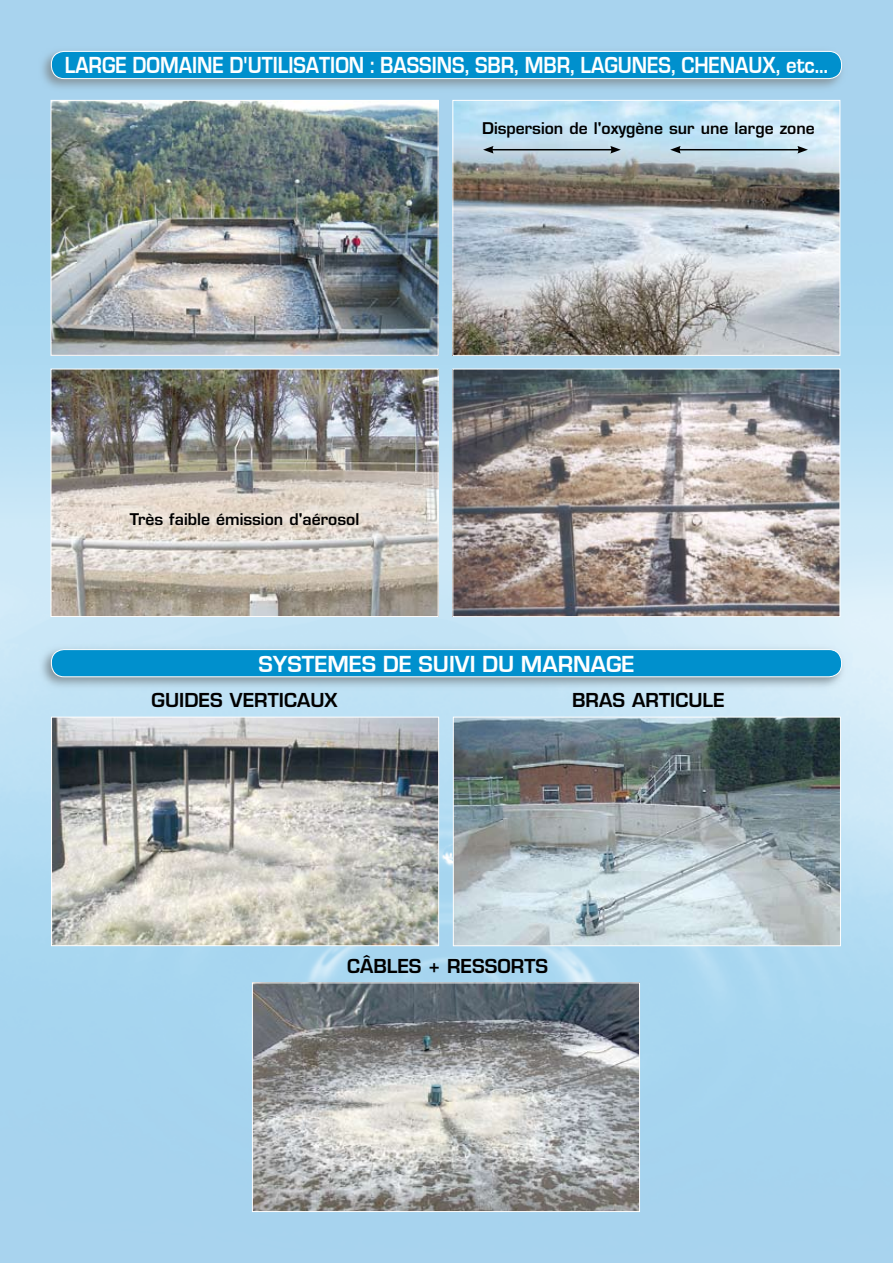
<style>
.page{position:relative;width:893px;height:1263px;background:#fff}
.page>*{position:absolute;margin:0;border:0;box-sizing:border-box;transform-origin:0 0}
.t1{font:700 24px "Eurostile";color:#fff;scale:.87 1}
.t2{font:700 24px "Eurostile";color:#fff}
.t3{font:600 18.75px "Eurostile";color:#000}
.t4{font:600 15.75px "Eurostile";color:#000}
</style>
<div class="page">
<svg style="left:38px;top:46px;width:809px;height:47px;background:#9fc3d9"></svg>
<div style="left:51px;top:51px;width:791px;height:28px;background:#0090cd;border-radius:13px"></div>
<div style="left:51px;top:51px;width:791px;height:28px;border:1px solid #fff;border-radius:13px"></div>
<svg style="left:38px;top:644px;width:809px;height:47px;background:#b7d1e0"></svg>
<div style="left:51px;top:650px;width:791px;height:27px;background:#0090cd;border-radius:13px"></div>
<div style="left:51px;top:649px;width:791px;height:28px;border:1px solid #fff;border-radius:13px"></div>
<img style="left:53px;top:102px;width:384px;height:252px">
<div style="left:51px;top:100px;width:388px;height:256px;border:1px solid #fff"></div>
<img style="left:454px;top:102px;width:384px;height:252px">
<div style="left:452px;top:100px;width:388px;height:256px;border:1px solid #fff"></div>
<img style="left:53px;top:371px;width:384px;height:244px">
<div style="left:51px;top:369px;width:388px;height:248px;border:1px solid #fff"></div>
<img style="left:454px;top:371px;width:384px;height:244px">
<div style="left:452px;top:369px;width:388px;height:248px;border:1px solid #fff"></div>
<img style="left:53px;top:719px;width:384px;height:225px">
<div style="left:51px;top:717px;width:388px;height:229px;border:1px solid #fff"></div>
<img style="left:455px;top:719px;width:384px;height:225px">
<div style="left:453px;top:717px;width:388px;height:229px;border:1px solid #fff"></div>
<hr style="left:491px;top:149px;width:122px;height:1px;background:#000">
<svg style="left:483px;top:146px;width:11px;height:8px"></svg>
<svg style="left:610px;top:146px;width:11px;height:8px"></svg>
<hr style="left:678px;top:149px;width:122px;height:1px;background:#000">
<svg style="left:670px;top:146px;width:11px;height:8px"></svg>
<svg style="left:797px;top:146px;width:11px;height:8px"></svg>
<img style="left:254px;top:984px;width:384px;height:226px">
<div style="left:252px;top:982px;width:388px;height:230px;border:1px solid #fff"></div>
<h1 class="t1" style="left:65px;top:52px;width:879px">LARGE DOMAINE D'UTILISATION : BASSINS, SBR, MBR, LAGUNES, CHENAUX, etc…</h1>
<p class="t4" style="left:482px;top:118px;width:334px">Dispersion de l'oxygène sur une large zone</p>
<p class="t4" style="left:130px;top:509px;width:231px">Très faible émission d'aérosol</p>
<h1 class="t2" style="left:258px;top:650px;width:378px">SYSTEMES DE SUIVI DU MARNAGE</h1>
<p class="t3" style="left:151px;top:688px;width:188px">GUIDES VERTICAUX</p>
<p class="t3" style="left:572px;top:688px;width:154px">BRAS ARTICULE</p>
<p class="t3" style="left:347px;top:954px;width:203px">CÂBLES + RESSORTS</p>
</div>
